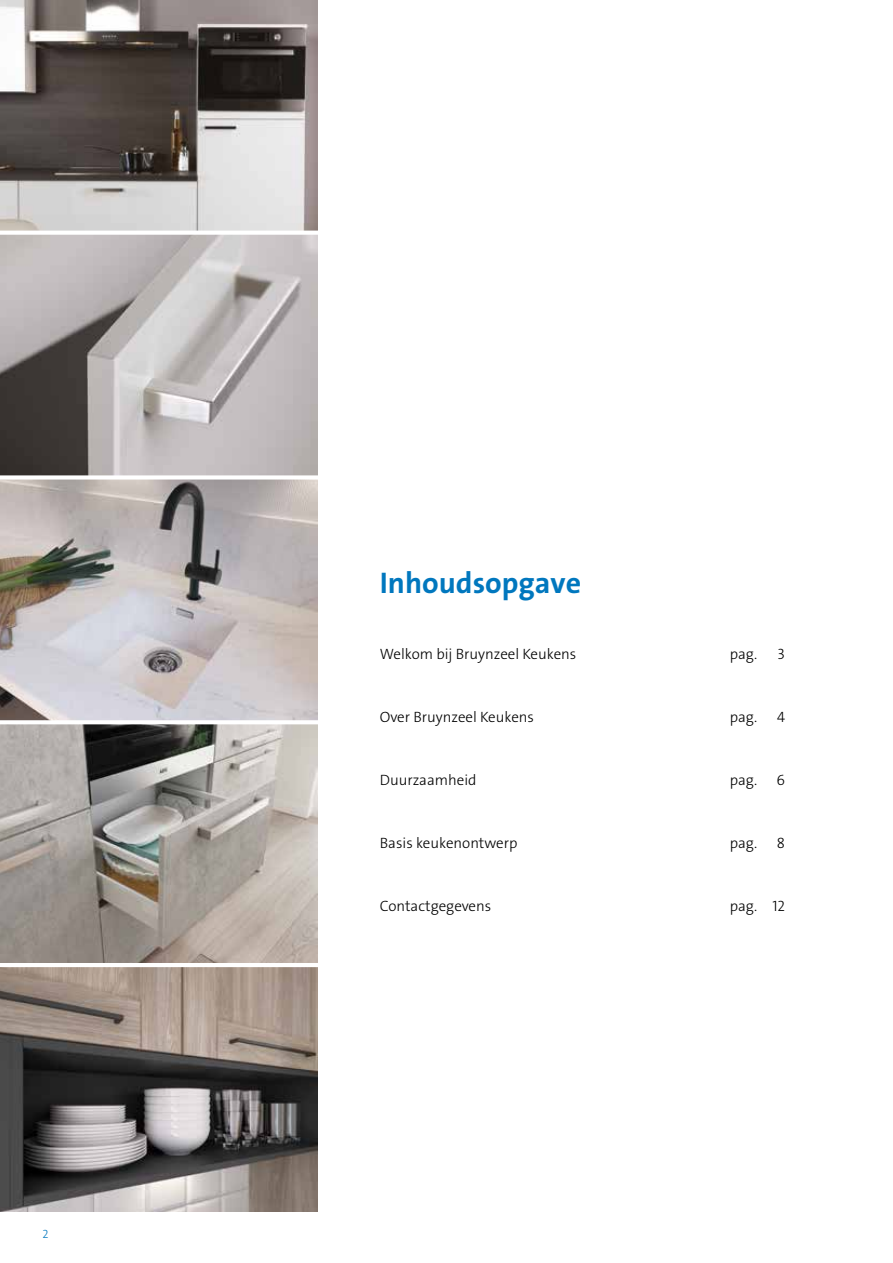
<style>
.page{position:relative;width:893px;height:1263px;background:#fff}
.page>*{position:absolute;margin:0;border:0;box-sizing:border-box;transform-origin:0 0}
.t1{font:700 30px "The Sans Os F";color:#0077be}
.t2{font:300 15px "The Sans Os F";color:#000}
.t3{font:300 12px "The Sans Os F";color:#0077be}
</style>
<div class="page">
<img style="left:0;top:0;width:317px;height:1212px">
<hr style="left:0;top:963px;width:329px;height:4px;background:#fff">
<hr style="left:0;top:720px;width:329px;height:4px;background:#fff">
<svg style="left:0;top:475px;width:318px;height:4px"></svg>
<svg style="left:0;top:231px;width:318px;height:4px"></svg>
<p class="t3" style="left:43px;top:1226px;width:8px">2</p>
<h1 class="t1" style="left:380px;top:564px;width:203px">Inhoudsopgave</h1>
<p class="t2" style="left:380px;top:645px;width:198px">Welkom bij Bruynzeel Keukens</p>
<p class="t2" style="left:730px;top:645px;width:29px">pag.</p>
<p class="t2" style="left:778px;top:645px;width:9px">3</p>
<p class="t2" style="left:380px;top:708px;width:156px">Over Bruynzeel Keukens</p>
<p class="t2" style="left:730px;top:708px;width:29px">pag.</p>
<p class="t2" style="left:777px;top:708px;width:10px">4</p>
<p class="t2" style="left:380px;top:771px;width:98px">Duurzaamheid</p>
<p class="t2" style="left:730px;top:771px;width:29px">pag.</p>
<p class="t2" style="left:776px;top:771px;width:10px">6</p>
<p class="t2" style="left:380px;top:834px;width:139px">Basis keukenontwerp</p>
<p class="t2" style="left:730px;top:834px;width:29px">pag.</p>
<p class="t2" style="left:777px;top:834px;width:10px">8</p>
<p class="t2" style="left:380px;top:897px;width:113px">Contactgegevens</p>
<p class="t2" style="left:730px;top:897px;width:57px">pag. 12</p>
</div>
